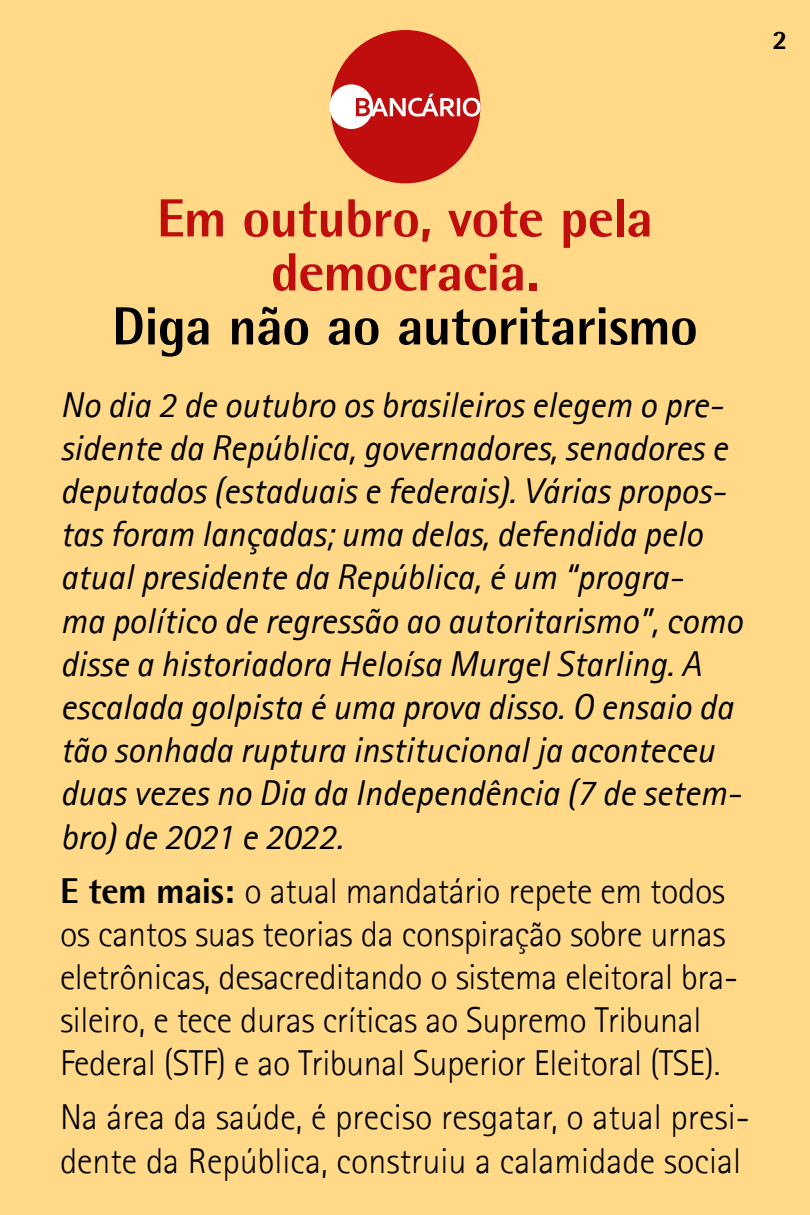
<style>
.page{position:relative;width:810px;height:1215px;background:#ffd987}
.page>*{position:absolute;margin:0;border:0;box-sizing:border-box;transform-origin:0 0}
.t1{font:700 54px/54px "Rotis Ext";letter-spacing:-.015em;color:#c00d0e;text-align:center}
.t2{font:700 54px "Rotis Ext";letter-spacing:-.015em;color:#000}
.t3{font:italic 36px/43.2px "Agfa Rotis Sans Serif";color:#000}
.t4{font:300 36px/43.2px "Agfa Rotis Sans Serif";letter-spacing:-.01em;color:#000}
.t5{font:700 27px "Rotis Ext";color:#000}
.s1{font-family:"Rotis Ext";font-weight:700}
</style>
<div class="page">
<div style="left:330px;top:30px;width:150px;height:153px;background:#c00d0e;border-radius:50%"></div>
<div style="left:329px;top:84px;width:44px;height:45px;background:#fff;border-radius:50%"></div>
<svg style="left:356px;top:94px;width:125px;height:23px"></svg>
<p class="t5" style="left:772px;top:23px;width:17px">2</p>
<h1 class="t1" style="left:157px;top:191px;width:498px">Em outubro, vote pela democracia.</h1>
<h1 class="t2" style="left:112px;top:293px;width:587px">Diga não ao autoritarismo</h1>
<p class="t3" style="left:60px;top:383px;width:684px">No dia 2 de outubro os brasileiros elegem o pre&shy;sidente da República, governadores, senadores e deputados (estaduais e federais). Várias propos&shy;tas foram lançadas; uma delas, defendida pelo atual presidente da República, é um “progra-<br>ma político de regressão ao autoritarismo”, como disse a historiadora Heloísa Murgel Starling. A escalada golpista é uma prova disso. O ensaio da tão sonhada ruptura institucional ja aconteceu duas vezes no Dia da Independência (7 de setem&shy;bro) de 2021 e 2022.</p>
<p class="t4" style="left:60px;top:869px;width:680px"><span class="s1">E tem mais:</span> o atual mandatário repete em todos os cantos suas teorias da conspiração sobre urnas eletrônicas, desacreditando o sistema eleitoral bra&shy;sileiro, e tece duras críticas ao Supremo Tribunal Federal (STF) e ao Tribunal Superior Eleitoral (TSE).</p>
<p class="t4" style="left:60px;top:1096px;width:691px">Na área da saúde, é preciso resgatar, o atual presi&shy;dente da República, construiu a calamidade social</p>
</div>
